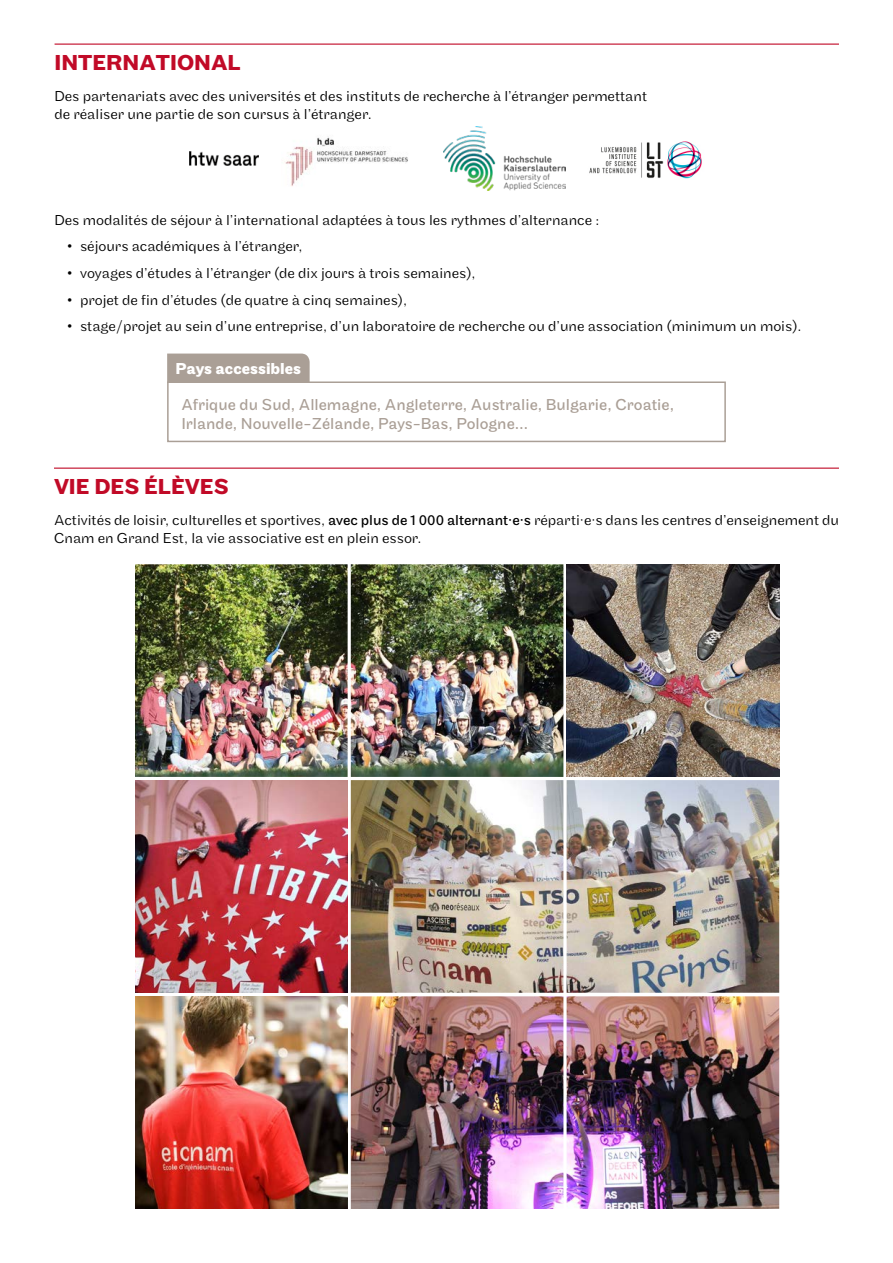
<style>
.page{position:relative;width:893px;height:1263px;background:#fff}
.page>*{position:absolute;margin:0;border:0;box-sizing:border-box;transform-origin:0 0}
.t1{font:700 22.5px "Maple";color:#c10a27}
.t2{font:16.5px/19.8px "Maple";color:#aa9f96}
.t3{font:700 16.5px "Maple";color:#fff}
.t4{font:300 15px/18px "Maple";color:#000}
.s1{font-weight:400}
</style>
<div class="page">
<hr style="left:54px;top:468px;width:785px;height:1px;background:#c10a27">
<hr style="left:55px;top:44px;width:784px;height:1px;background:#c10a27">
<img style="left:189px;top:152px;width:70px;height:13px">
<img style="left:285px;top:137px;width:123px;height:49px">
<img style="left:444px;top:127px;width:121px;height:63px">
<img style="left:589px;top:141px;width:113px;height:38px">
<img style="left:135px;top:780px;width:213px;height:213px">
<img style="left:135px;top:996px;width:213px;height:213px">
<img style="left:135px;top:564px;width:428px;height:213px">
<img style="left:567px;top:564px;width:212px;height:213px">
<img style="left:351px;top:780px;width:428px;height:213px">
<img style="left:351px;top:996px;width:428px;height:213px">
<div style="left:167px;top:381px;width:559px;height:61px;border:2px solid #aa9f96"></div>
<div style="left:167px;top:354px;width:143px;height:29px;background:#aa9f96"></div>
<h1 class="t1" style="left:55px;top:50px;width:188px">INTERNATIONAL</h1>
<p class="t4" style="left:55px;top:87px;width:594px">Des partenariats avec des universités et des instituts de recherche à l’étranger permettant de réaliser une partie de son cursus à l’étranger.</p>
<p class="t4" style="left:55px;top:211px;width:546px">Des modalités de séjour à l’international adaptées à tous les rythmes d’alternance :</p>
<p class="t4" style="left:67px;top:238px;width:237px">• séjours académiques à l’étranger,</p>
<p class="t4" style="left:67px;top:264px;width:410px">• voyages d’études à l’étranger (de dix jours à trois semaines),</p>
<p class="t4" style="left:67px;top:291px;width:341px">• projet de fin d’études (de quatre à cinq semaines),</p>
<p class="t4" style="left:67px;top:317px;width:736px">• stage/projet au sein d’une entreprise, d’un laboratoire de recherche ou d’une association (minimum un mois).</p>
<p class="t3" style="left:176px;top:360px;width:127px">Pays accessibles</p>
<p class="t2" style="left:181px;top:395px;width:494px">Afrique du Sud, Allemagne, Angleterre, Australie, Bulgarie, Croatie,<br>Irlande, Nouvelle-Zélande, Pays-Bas, Pologne…</p>
<h1 class="t1" style="left:54px;top:474px;width:176px">VIE DES ÉLÈVES</h1>
<p class="t4" style="left:54px;top:511px;width:786px">Activités de loisir, culturelles et sportives, <span class="s1">avec plus de 1 000 alternant·e·s</span> réparti·e·s dans les centres d’enseignement du<br>Cnam en Grand Est, la vie associative est en plein essor.</p>
</div>
